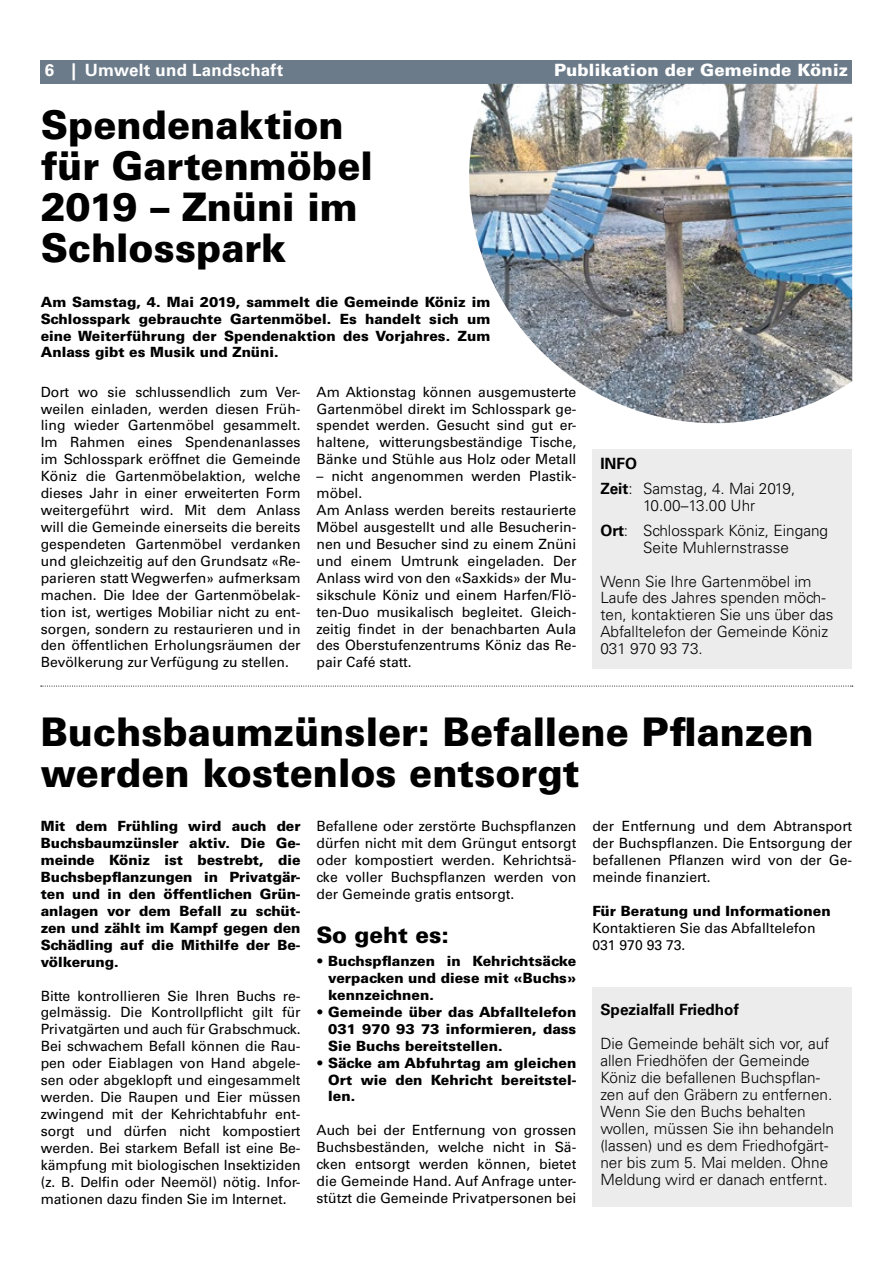
<style>
.page{position:relative;width:893px;height:1263px;background:#fff}
.page>*{position:absolute;margin:0;border:0;box-sizing:border-box;transform-origin:0 0}
.t1{font:900 39.45px/41px "Univers LT Std";letter-spacing:-.005em;color:#000;scale:.96 1}
.t2{font:900 22.5px "Univers LT Std";color:#000}
.t3{font:900 16.95px "Univers LT Std";letter-spacing:.01em;color:#fff}
.t4{font:700 16.95px "Univers LT Std";letter-spacing:.015em;color:#fff}
.t5{font:300 15.45px/17px "Univers LT Std";color:#000}
.t6{font:700 15.45px "Univers LT Std";color:#000}
.t7{font:14.1px/17px "Univers LT Std";color:#000;text-align:justify}
.t8{font:900 14.1px/17px "Univers LT Std";color:#000;text-align:justify}
.s1{font-weight:700}
</style>
<div class="page">
<div style="left:41px;top:60px;width:811px;height:24px;background:#6c7b89"></div>
<div style="left:592px;top:987px;width:260px;height:220px;background:#ececed"></div>
<div style="left:592px;top:449px;width:260px;height:220px;background:#ececed"></div>
<img style="left:469px;top:84px;width:383px;height:339px">
<svg style="left:41px;top:686px;width:812px;height:1px"></svg>
<p class="t4" style="left:45px;top:60px;width:240px">6 | Umwelt und Landschaft</p>
<p class="t3" style="left:554px;top:59px;width:296px">Publikation der Gemeinde Köniz</p>
<h1 class="t1" style="left:41px;top:104px;width:348px">Spendenaktion für Gartenmöbel<br>2019 – Znüni im<br>Schlosspark</h1>
<p class="t8" style="left:41px;top:293px;width:451px">Am Samstag, 4. Mai 2019, sammelt die Gemeinde Köniz im Schlosspark gebrauchte Gartenmöbel. Es handelt sich um eine Weiterführung der Spendenaktion des Vorjahres. Zum Anlass gibt es Musik und Znüni.</p>
<p class="t7" style="left:41px;top:383px;width:261px">Dort wo sie schlussendlich zum Ver&shy;weilen einladen, werden diesen Früh&shy;ling wieder Gartenmöbel gesammelt.<br>Im Rahmen eines Spendenanlasses im Schlosspark eröffnet die Gemeinde Köniz die Gartenmöbelaktion, welche dieses Jahr in einer erweiterten Form weitergeführt wird. Mit dem Anlass will die Gemeinde einerseits die bereits gespendeten Gartenmöbel verdanken und gleichzeitig auf den Grundsatz «Re&shy;parieren statt Wegwerfen» aufmerksam machen. Die Idee der Gartenmöbelak&shy;tion ist, wertiges Mobiliar nicht zu ent&shy;sorgen, sondern zu restaurieren und in den öffentlichen Erholungsräumen der Bevölkerung zur Verfügung zu stellen.</p>
<p class="t7" style="left:317px;top:383px;width:261px">Am Aktionstag können ausgemusterte Gartenmöbel direkt im Schlosspark ge&shy;spendet werden. Gesucht sind gut er&shy;haltene, witterungsbeständige Tische, Bänke und Stühle aus Holz oder Metall</p>
<p class="t7" style="left:317px;top:468px;width:261px;text-align:left">– nicht angenommen werden Plastik&shy;möbel.<br>Am Anlass werden bereits restaurierte Möbel ausgestellt und alle Besucherin&shy;nen und Besucher sind zu einem Znüni und einem Umtrunk eingeladen. Der Anlass wird von den «Saxkids» der Mu&shy;sikschule Köniz und einem Harfen/Flö&shy;ten-Duo musikalisch begleitet. Gleich&shy;zeitig findet in der benachbarten Aula des Oberstufenzentrums Köniz das Re&shy;pair Café statt.</p>
<p class="t5" style="left:600px;top:451px;width:197px;line-height:24.9px"><span class="s1">INFO<br>Zeit</span>: Samstag, 4. Mai 2019,</p>
<p class="t5" style="left:600px;top:493px;width:229px;line-height:24.9px;text-indent:43px">10.00–13.00 Uhr<br><span class="s1">Ort</span>: Schlosspark Köniz, Eingang</p>
<p class="t5" style="left:600px;top:530px;width:213px;line-height:33.9px;text-indent:43px">Seite Muhlernstrasse<br>Wenn Sie Ihre Gartenmöbel im</p>
<p class="t5" style="left:600px;top:589px;width:234px">Laufe des Jahres spenden möch&shy;ten, kontaktieren Sie uns über das<br>Abfalltelefon der Gemeinde Köniz<br>031 970 93 73.</p>
<h1 class="t1" style="left:41px;top:711px;width:807px">Buchsbaumzünsler: Befallene Pflanzen werden kostenlos entsorgt</h1>
<p class="t7" style="left:317px;top:818px;width:261px">Befallene oder zerstörte Buchspflanzen dürfen nicht mit dem Grüngut entsorgt oder kompostiert werden. Kehrichtsä&shy;cke voller Buchspflanzen werden von der Gemeinde gratis entsorgt.</p>
<h2 class="t2" style="left:317px;top:921px;width:134px">So geht es:</h2>
<p class="t8" style="left:328px;top:952px;width:250px;text-indent:-12px">• Buchspflanzen in Kehrichtsäcke verpacken und diese mit «Buchs» kennzeichnen.</p>
<p class="t8" style="left:328px;top:1003px;width:250px;text-indent:-12px">• Gemeinde über das Abfalltelefon 031 970 93 73 informieren, dass Sie Buchs bereitstellen.</p>
<p class="t8" style="left:328px;top:1054px;width:250px;text-indent:-12px">• Säcke am Abfuhrtag am gleichen Ort wie den Kehricht bereitstel&shy;len.</p>
<p class="t7" style="left:317px;top:1122px;width:261px">Auch bei der Entfernung von grossen Buchsbeständen, welche nicht in Sä&shy;cken entsorgt werden können, bietet die Gemeinde Hand. Auf Anfrage unter&shy;stützt die Gemeinde Privatpersonen bei</p>
<p class="t7" style="left:592px;top:818px;width:261px">der Entfernung und dem Abtransport der Buchspflanzen. Die Entsorgung der befallenen Pflanzen wird von der Ge&shy;meinde finanziert.</p>
<p class="t8" style="left:592px;top:902px;width:240px">Für Beratung und Informationen</p>
<p class="t7" style="left:592px;top:919px;width:225px">Kontaktieren Sie das Abfalltelefon<br>031 970 93 73.</p>
<p class="t8" style="left:41px;top:818px;width:261px">Mit dem Frühling wird auch der Buchsbaumzünsler aktiv. Die Ge&shy;meinde Köniz ist bestrebt, die Buchsbepflanzungen in Privatgär&shy;ten und in den öffentlichen Grün&shy;anlagen vor dem Befall zu schüt&shy;zen und zählt im Kampf gegen den Schädling auf die Mithilfe der Be&shy;völkerung.</p>
<p class="t7" style="left:41px;top:987px;width:261px">Bitte kontrollieren Sie Ihren Buchs re&shy;gelmässig. Die Kontrollpflicht gilt für Privatgärten und auch für Grabschmuck.<br>Bei schwachem Befall können die Rau&shy;pen oder Eiablagen von Hand abgele&shy;sen oder abgeklopft und eingesammelt werden. Die Raupen und Eier müssen zwingend mit der Kehrichtabfuhr ent&shy;sorgt und dürfen nicht kompostiert werden. Bei starkem Befall ist eine Be&shy;kämpfung mit biologischen Insektiziden (z. B. Delfin oder Neemöl) nötig. Infor&shy;mationen dazu finden Sie im Internet.</p>
<p class="t6" style="left:600px;top:1001px;width:140px">Spezialfall Friedhof</p>
<p class="t5" style="left:600px;top:1035px;width:235px">Die Gemeinde behält sich vor, auf allen Friedhöfen der Gemeinde<br>Köniz die befallenen Buchspflan&shy;zen auf den Gräbern zu entfernen.<br>Wenn Sie den Buchs behalten wollen, müssen Sie ihn behandeln (lassen) und es dem Friedhofgärt&shy;ner bis zum 5. Mai melden. Ohne<br>Meldung wird er danach entfernt.</p>
</div>
